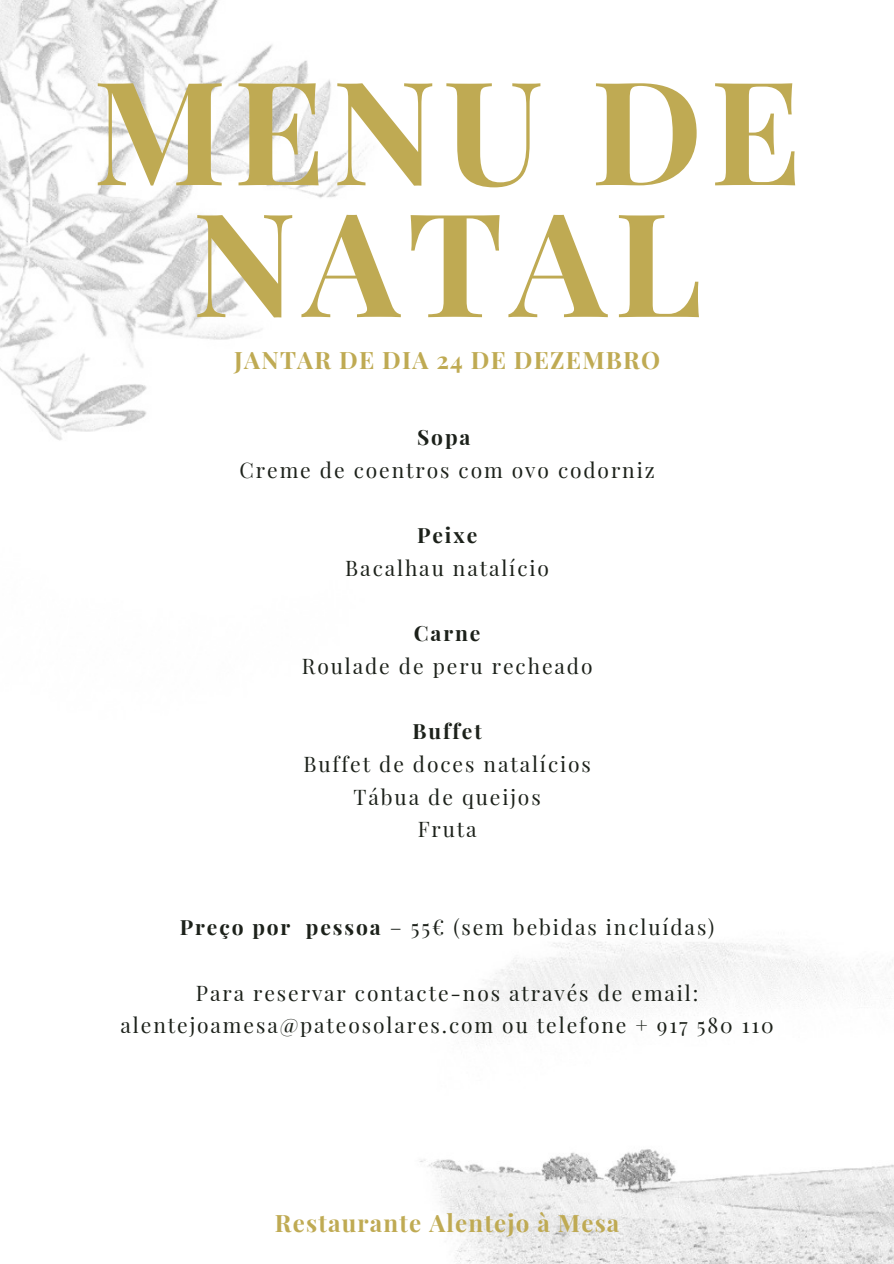
<style>
.page{position:relative;width:894px;height:1264px;background:#fff}
.page>*{position:absolute;margin:0;border:0;box-sizing:border-box;transform-origin:0 0}
.t1{font:700 144.15px/131.7px "Playfair Display";letter-spacing:.05em;color:#bfaa53;text-align:center}
.t2{font:700 24px "Playfair Display";letter-spacing:.05em;color:#bfaa53}
.t3{font:21px/32.7px "Playfair Display";letter-spacing:.09em;color:#1c211a;text-align:center}
.t4{font:700 21px "Playfair Display";letter-spacing:.09em;color:#1c211a}
.s1{font-weight:700}
</style>
<div class="page">
<img style="left:0;top:0;width:366px;height:441px">
<img style="left:419px;top:937px;width:474px;height:326px">
<p class="t1" style="left:93px;top:60px;width:710px">MENU DE<br>NATAL</p>
<p class="t2" style="left:234px;top:342px;width:427px">JANTAR DE DIA 24 DE DEZEMBRO</p>
<p class="t4" style="left:417px;top:422px;width:55px">Sopa</p>
<p class="t3" style="left:239px;top:453px;width:416px">Creme de coentros com ovo codorniz</p>
<p class="t4" style="left:417px;top:520px;width:62px">Peixe</p>
<p class="t3" style="left:345px;top:551px;width:205px">Bacalhau natalício</p>
<p class="t4" style="left:414px;top:618px;width:68px">Carne</p>
<p class="t3" style="left:302px;top:649px;width:292px">Roulade de peru recheado</p>
<p class="t4" style="left:412px;top:716px;width:71px">Buffet</p>
<p class="t3" style="left:303px;top:747px;width:289px">Buffet de doces natalícios</p>
<p class="t3" style="left:353px;top:779px;width:188px">Tábua de queijos</p>
<p class="t3" style="left:417px;top:812px;width:60px">Fruta</p>
<p class="t3" style="left:180px;top:910px;width:536px"><span class="s1">Preço por pessoa</span> – 55€ (sem bebidas incluídas)</p>
<p class="t3" style="left:120px;top:975px;width:654px">Para reservar contacte-nos através de email: alentejoamesa@pateosolares.com ou telefone + 917 580 110</p>
<p class="t2" style="left:275px;top:1205px;width:346px">Restaurante Alentejo à Mesa</p>
</div>
